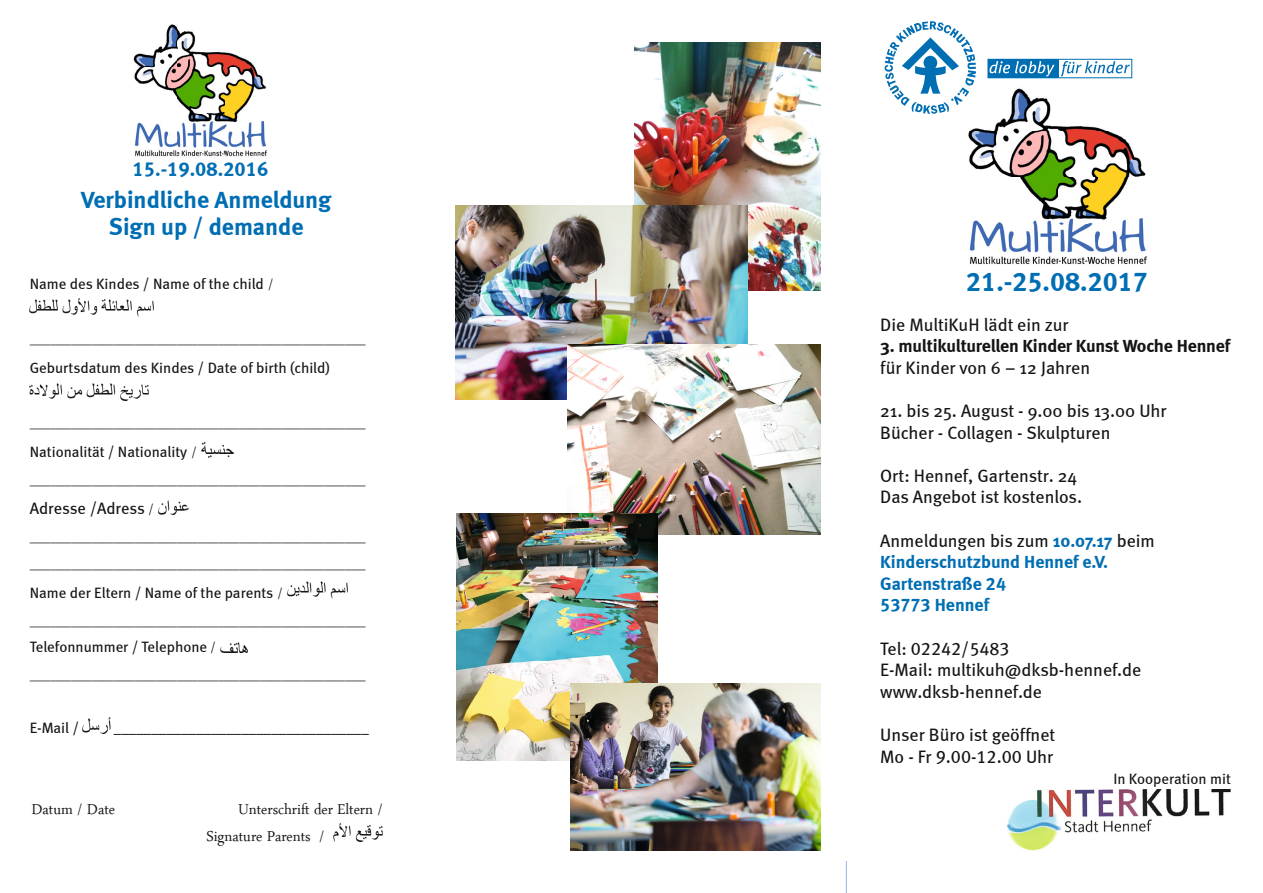
<style>
.page{position:relative;width:1263px;height:893px;background:#fff}
.page>*{position:absolute;margin:0;border:0;box-sizing:border-box;transform-origin:0 0}
.t1{font:27px "Meta Bold LF";color:#006eb3}
.t2{font:24px/27px "Meta Bold LF";color:#006eb3;text-align:center}
.t3{font:21px/27px "Arabic Typesetting";color:#131413}
.t4{font:20.1px "Meta Bold LF";color:#006eb3}
.t5{font:18px/21.6px "Meta";color:#131413}
.t6{font:18px/21.6px "Meta Book LF";color:#131413}
.t7{font:700 18px/21.6px "Meta";color:#006eb3}
.t8{font:700 18px "Meta";letter-spacing:-.01em;color:#131413}
.t9{font:18px/21.6px "Meta Bold LF";color:#006eb3}
.t10{font:16.5px "Meta Book LF";letter-spacing:-.005em;color:#131413}
.t11{font:15px "Meta Book LF";color:#131413}
.t12{font:15px "Meta";color:#131413}
.s1{font-family:"Arabic Typesetting";font-size:21px}
.s2{font-weight:400;color:#131413}
</style>
<div class="page">
<img style="left:968px;top:88px;width:179px;height:177px">
<img style="left:634px;top:43px;width:187px;height:248px">
<img style="left:30px;top:298px;width:124px;height:18px">
<img style="left:30px;top:383px;width:119px;height:17px">
<img style="left:201px;top:443px;width:32px;height:14px">
<img style="left:158px;top:501px;width:31px;height:13px">
<img style="left:287px;top:581px;width:60px;height:17px">
<img style="left:220px;top:642px;width:28px;height:10px">
<img style="left:82px;top:717px;width:29px;height:16px">
<img style="left:333px;top:823px;width:50px;height:18px">
<img style="left:1007px;top:789px;width:224px;height:62px">
<div style="left:987px;top:59px;width:145px;height:19px;border:1px solid #006eb3"></div>
<div style="left:988px;top:59px;width:70px;height:19px;background:#006eb3"></div>
<svg style="left:989px;top:61px;width:65px;height:16px"></svg>
<svg style="left:1061px;top:61px;width:69px;height:16px"></svg>
<svg style="left:884px;top:21px;width:92px;height:93px"></svg>
<img style="left:133px;top:24px;width:135px;height:133px">
<hr style="left:846px;top:861px;width:1px;height:32px;background:#95b2df">
<img style="left:455px;top:205px;width:292px;height:195px">
<img style="left:567px;top:344px;width:253px;height:190px">
<img style="left:456px;top:513px;width:202px;height:247px">
<img style="left:570px;top:684px;width:251px;height:167px">
<p class="t4" style="left:133px;top:157px;width:137px">15.-19.08.2016</p>
<p class="t2" style="left:81px;top:186px;width:252px">Verbindliche Anmeldung<br>Sign up / demande</p>
<p class="t11" style="left:30px;top:275px;width:245px">Name des Kindes / Name of the child <span class="s1">/</span></p>
<p class="t3" style="left:30px;top:327px;width:337px">________________________________</p>
<p class="t11" style="left:30px;top:359px;width:302px">Geburtsdatum des Kindes / Date of birth (child)</p>
<p class="t3" style="left:30px;top:411px;width:337px">________________________________</p>
<p class="t11" style="left:30px;top:443px;width:169px">Nationalität / Nationality <span class="s1">/</span></p>
<p class="t3" style="left:30px;top:468px;width:337px">________________________________</p>
<p class="t10" style="left:30px;top:499px;width:126px">Adresse /Adress <span class="s1">/</span></p>
<p class="t3" style="left:30px;top:525px;width:337px">________________________________ ________________________________</p>
<p class="t11" style="left:30px;top:584px;width:255px">Name der Eltern / Name of the parents <span class="s1">/</span></p>
<p class="t3" style="left:30px;top:609px;width:337px">________________________________</p>
<p class="t11" style="left:30px;top:638px;width:188px">Telefonnummer / Telephone <span class="s1">/</span></p>
<p class="t3" style="left:30px;top:663px;width:337px">________________________________</p>
<p class="t11" style="left:30px;top:719px;width:51px">E-Mail /</p>
<p class="t11" style="left:114px;top:719px;width:256px">__________________________________</p>
<p class="t3" style="left:32px;top:798px;width:85px">Datum / Date</p>
<p class="t3" style="left:206px;top:798px;width:178px;text-indent:32px">Unterschrift der Eltern /<br>Signature Parents /</p>
<p class="t1" style="left:966px;top:266px;width:183px">21.-25.08.2017</p>
<p class="t6" style="left:880px;top:313px;width:190px">Die MultiKuH lädt ein zur</p>
<p class="t8" style="left:880px;top:335px;width:351px">3. multikulturellen Kinder Kunst Woche Hennef</p>
<p class="t5" style="left:880px;top:357px;width:211px">für Kinder von 6 – 12 Jahren</p>
<p class="t5" style="left:880px;top:400px;width:288px">21. bis 25. August - 9.00 bis 13.00 Uhr<br>Bücher - Collagen - Skulpturen</p>
<p class="t5" style="left:880px;top:465px;width:203px">Ort: Hennef, Gartenstr. 24<br>Das Angebot ist kostenlos.</p>
<p class="t7" style="left:880px;top:529px;width:276px"><span class="s2">Anmeldungen bis zum</span> 10.07.17 <span class="s2">beim<br></span>Kinderschutzbund Hennef e.V.</p>
<p class="t9" style="left:880px;top:573px;width:127px">Gartenstraße 24<br>53773 Hennef</p>
<p class="t6" style="left:880px;top:637px;width:262px">Tel: 02242/5483<br>E-Mail: multikuh@dksb-hennef.de www.dksb-hennef.de</p>
<p class="t6" style="left:880px;top:724px;width:177px">Unser Büro ist geöffnet<br>Mo - Fr 9.00-12.00 Uhr</p>
<p class="t12" style="left:1113px;top:770px;width:119px">In Kooperation mit</p>
</div>
